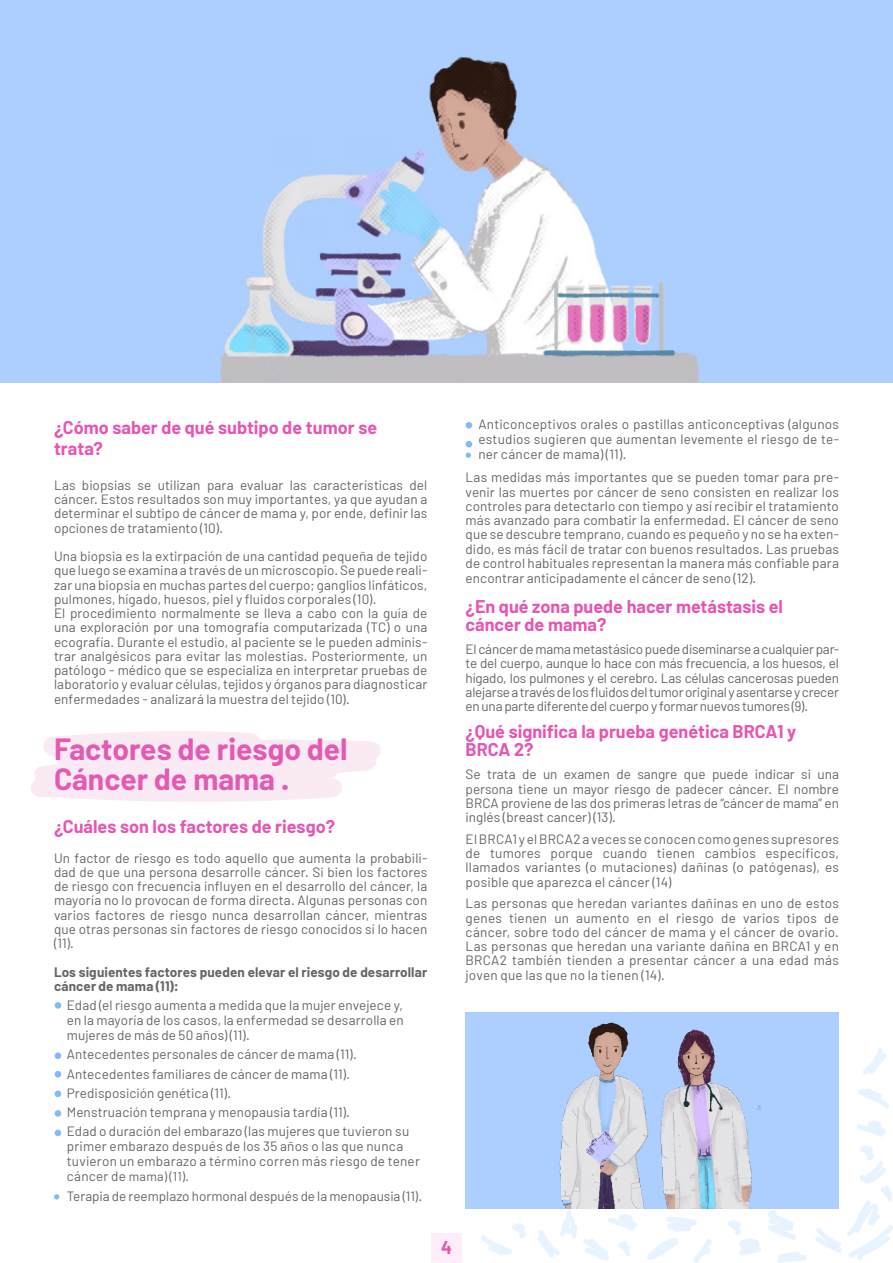
<style>
.page{position:relative;width:893px;height:1263px;background:#fff}
.page>*{position:absolute;margin:0;border:0;box-sizing:border-box;transform-origin:0 0}
.t1{font:700 30px/30px "Barlow";color:#e556b3}
.t2{font:700 18px/18px "Barlow";color:#e556b3}
.t3{font:13.5px/14.2px "Barlow";letter-spacing:.01em;color:#656565;text-align:justify}
.t4{font:700 13.5px/14.2px "Barlow";letter-spacing:.005em;color:#656565}
.t5{font:12.75px "Barlow";letter-spacing:.025em;color:#656565}
.s1{font-size:13.5px}
</style>
<div class="page">
<div style="left:431px;top:1233px;width:31px;height:30px;background:#fdedf8"></div>
<div style="left:0;top:0;width:893px;height:383px;background:#adcfff"></div>
<img style="left:219px;top:56px;width:480px;height:327px">
<svg style="left:647px;top:1217px;width:64px;height:46px"></svg>
<svg style="left:857px;top:1120px;width:29px;height:17px"></svg>
<svg style="left:858px;top:1088px;width:31px;height:20px"></svg>
<svg style="left:728px;top:1210px;width:78px;height:53px"></svg>
<svg style="left:863px;top:1048px;width:23px;height:27px"></svg>
<svg style="left:537px;top:1210px;width:100px;height:50px"></svg>
<svg style="left:815px;top:1145px;width:78px;height:115px"></svg>
<svg style="left:481px;top:1223px;width:45px;height:33px"></svg>
<svg style="left:54px;top:1194px;width:5px;height:5px"></svg>
<svg style="left:466px;top:453px;width:5px;height:5px"></svg>
<div style="left:55px;top:1002px;width:6px;height:7px;background:#80baff;border-radius:50%"></div>
<div style="left:55px;top:1052px;width:6px;height:7px;background:#80baff;border-radius:50%"></div>
<svg style="left:55px;top:1071px;width:6px;height:6px"></svg>
<div style="left:55px;top:1090px;width:6px;height:7px;background:#80baff;border-radius:50%"></div>
<div style="left:55px;top:1110px;width:6px;height:7px;background:#80baff;border-radius:50%"></div>
<div style="left:55px;top:1129px;width:6px;height:7px;background:#80baff;border-radius:50%"></div>
<svg style="left:466px;top:441px;width:6px;height:6px"></svg>
<svg style="left:466px;top:422px;width:6px;height:6px"></svg>
<div style="left:466px;top:1013px;width:373px;height:196px;background:#adcfff"></div>
<img style="left:732px;top:1092px;width:30px;height:117px">
<img style="left:559px;top:1022px;width:173px;height:187px">
<svg style="left:31px;top:731px;width:350px;height:71px"></svg>
<h2 class="t2" style="left:54px;top:416px;width:325px;line-height:21px">¿Cómo saber de qué subtipo de tumor se trata?</h2>
<p class="t3" style="left:54px;top:477px;width:375px">Las biopsias se utilizan para evaluar las características del cáncer. Estos resultados son muy importantes, ya que ayudan a determinar el subtipo de cáncer de mama y, por ende, definir las opciones de tratamiento (10).</p>
<p class="t3" style="left:54px;top:549px;width:375px;text-align:left">Una biopsia es la extirpación de una cantidad pequeña de tejido que luego se examina a través de un microscopio. Se puede reali&shy;zar una biopsia en muchas partes del cuerpo; ganglios linfáticos, pulmones, hígado, huesos, piel y fluidos corporales (10).<br>El procedimiento normalmente se lleva a cabo con la guía de una exploración por una tomografía computarizada (TC) o una ecografía. Durante el estudio, al paciente se le pueden adminis&shy;trar analgésicos para evitar las molestias. Posteriormente, un patólogo - médico que se especializa en interpretar pruebas de laboratorio y evaluar células, tejidos y órganos para diagnosticar enfermedades - analizará la muestra del tejido (10).</p>
<h1 class="t1" style="left:54px;top:734px;width:295px">Factores de riesgo del<br>Cáncer de mama .</h1>
<h2 class="t2" style="left:54px;top:818px;width:283px">¿Cuáles son los factores de riesgo?</h2>
<p class="t3" style="left:54px;top:850px;width:375px">Un factor de riesgo es todo aquello que aumenta la probabili&shy;dad de que una persona desarrolle cáncer. Si bien los factores de riesgo con frecuencia influyen en el desarrollo del cáncer, la mayoría no lo provocan de forma directa. Algunas personas con varios factores de riesgo nunca desarrollan cáncer, mientras que otras personas sin factores de riesgo conocidos sí lo hacen (11).</p>
<p class="t4" style="left:54px;top:964px;width:375px">Los siguientes factores pueden elevar el riesgo de desarrollar cáncer de mama (11):</p>
<p class="t3" style="left:67px;top:997px;width:339px;line-height:15px">Edad (el riesgo aumenta a medida que la mujer envejece y, en la mayoría de los casos, la enfermedad se desarrolla en mujeres de más de 50 años) (11).</p>
<p class="t3" style="left:67px;top:1045px;width:344px;line-height:19.2px;text-align:left">Antecedentes personales de cáncer de mama (11).<br>Antecedentes familiares de cáncer de mama (11).<br>Predisposición genética (11).<br>Menstruación temprana y menopausia tardía (11).<br>Edad o duración del embarazo (las mujeres que tuvieron su</p>
<p class="t3" style="left:67px;top:1139px;width:355px;line-height:15px">primer embarazo después de los 35 años o las que nunca tuvieron un embarazo a término corren más riesgo de tener</p>
<p class="t5" style="left:67px;top:1169px;width:124px"><span class="s1">cáncer de</span> mama) (11).</p>
<p class="t3" style="left:67px;top:1188px;width:357px">Terapia de reemplazo hormonal después de la menopausia (11).</p>
<p class="t3" style="left:478px;top:416px;width:362px;line-height:15px">Anticonceptivos orales o pastillas anticonceptivas (algunos estudios sugieren que aumentan levemente el riesgo de te&shy;ner cáncer de mama) (11).</p>
<p class="t3" style="left:466px;top:470px;width:375px">Las medidas más importantes que se pueden tomar para pre&shy;venir las muertes por cáncer de seno consisten en realizar los controles para detectarlo con tiempo y así recibir el tratamiento más avanzado para combatir la enfermedad. El cáncer de seno que se descubre temprano, cuando es pequeño y no se ha exten&shy;dido, es más fácil de tratar con buenos resultados. Las pruebas de control habituales representan la manera más confiable para encontrar anticipadamente el cáncer de seno (12).</p>
<h2 class="t2" style="left:466px;top:597px;width:319px">¿En qué zona puede hacer metástasis el cáncer de mama?</h2>
<p class="t3" style="left:466px;top:642px;width:375px">El cáncer de mama metastásico puede diseminarse a cualquier par&shy;te del cuerpo, aunque lo hace con más frecuencia, a los huesos, el hígado, los pulmones y el cerebro. Las células cancerosas pueden alejarse a través de los fluidos del tumor original y asentarse y crecer en una parte diferente del cuerpo y formar nuevos tumores (9).</p>
<h2 class="t2" style="left:466px;top:722px;width:332px">¿Qué significa la prueba genética BRCA1 y<br>BRCA 2?</h2>
<p class="t3" style="left:466px;top:767px;width:375px">Se trata de un examen de sangre que puede indicar si una persona tiene un mayor riesgo de padecer cáncer. El nombre BRCA proviene de las dos primeras letras de “cáncer de mama” en inglés (breast cancer) (13).</p>
<p class="t3" style="left:466px;top:831px;width:375px">El BRCA1 y el BRCA2 a veces se conocen como genes supresores de tumores porque cuando tienen cambios específicos, llamados variantes (o mutaciones) dañinas (o patógenas), es posible que aparezca el cáncer (14)</p>
<p class="t3" style="left:466px;top:896px;width:375px">Las personas que heredan variantes dañinas en uno de estos genes tienen un aumento en el riesgo de varios tipos de cáncer, sobre todo del cáncer de mama y el cáncer de ovario.<br>Las personas que heredan una variante dañina en BRCA1 y en BRCA2 también tienden a presentar cáncer a una edad más joven que las que no la tienen (14).</p>
<h2 class="t2" style="left:441px;top:1239px;width:12px">4</h2>
</div>
